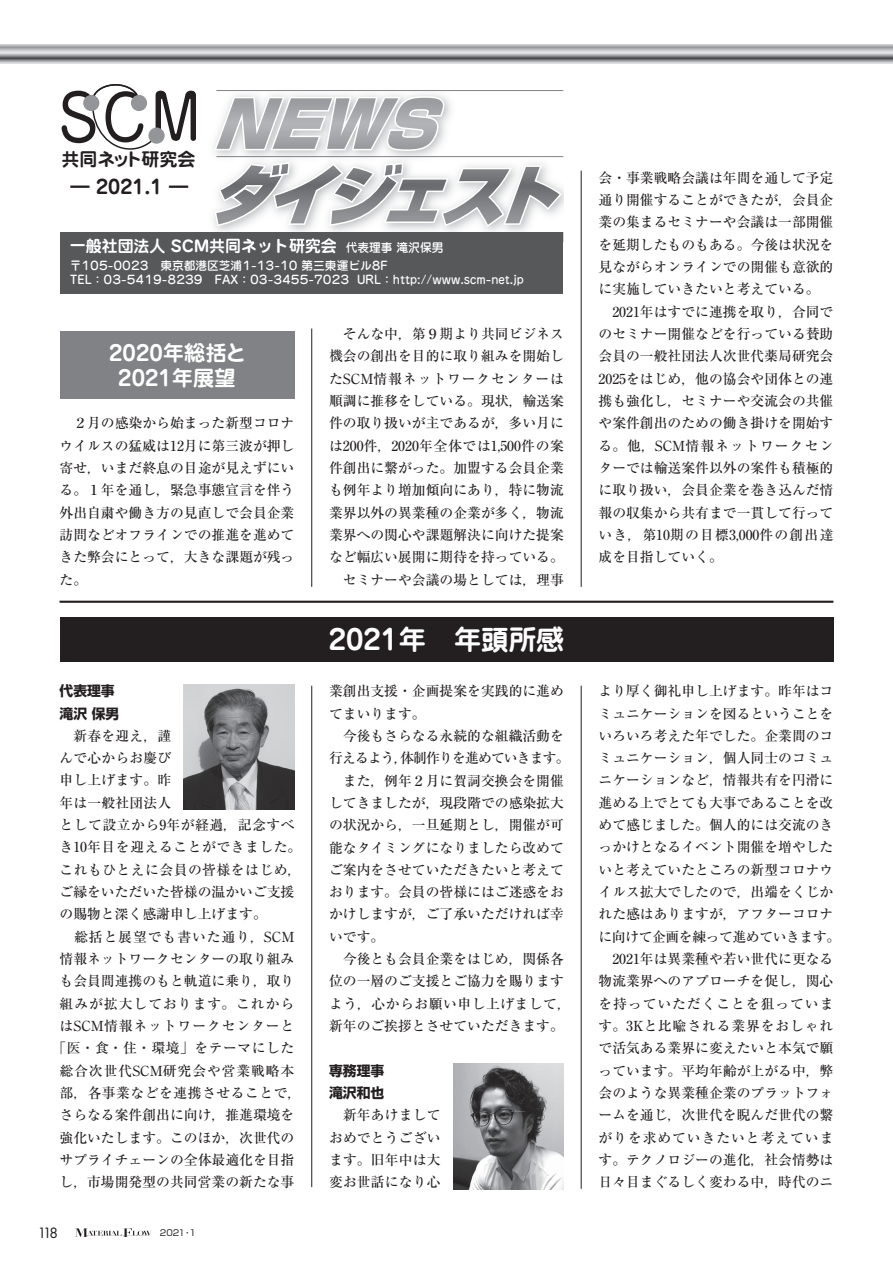
<style>
.page{position:relative;width:893px;height:1263px;background:#fff}
.page>*{position:absolute;margin:0;border:0;box-sizing:border-box;transform-origin:0 0}
.t1{font:700 27.6px "Jun 501 Pro";color:#fff}
.t2{font:700 21.3px/24.5px "Jun 501 Pro";color:#fff;text-align:center}
.t3{font:700 19.2px "Jun 501 Pro";color:#231f20}
.t4{font:700 18px "G Jun 501";color:#231f20}
.t5{font:700 16.05px "G Jun 501";color:#fff}
.t6{font:500 13.8px/22.4px "Ryumin Pr 6";color:#231f20}
.t7{font:500 13.8px/22.4px "Ryumin Pro";color:#231f20;text-align:justify}
.t8{font:500 13.8px "Ryumin Pr 6";letter-spacing:.04em;color:#231f20}
.t9{font:500 13.8px "Ryumin Pr 6";letter-spacing:.065em;color:#231f20}
.t10{font:500 13.8px "Ryumin Pr 6";letter-spacing:.035em;color:#231f20}
.t11{font:700 13.8px/22.4px "Shin Go Pr 6";color:#231f20}
.t12{font:500 13.8px "Ryumin Pr 6";letter-spacing:.07em;color:#231f20}
.t13{font:13.8px "Futura";color:#231f20}
.t14{font:500 11.7px/14.1px "G Jun 34";color:#fff}
.t15{font:8.55px "Shin Go Pro";color:#231f20}
.s1{font-family:"G Jun 34";font-weight:500;font-size:11.7px}
</style>
<div class="page">
<svg style="left:0;top:45px;width:893px;height:19px;background:#aaabad"></svg>
<svg style="left:75px;top:1228px;width:77px;height:9px"></svg>
<hr style="left:581px;top:171px;width:1px;height:416px;background:#231f20">
<div style="left:60px;top:232px;width:503px;height:61px;background:#57585a"></div>
<svg style="left:62px;top:84px;width:134px;height:66px"></svg>
<div style="left:83px;top:95px;width:16px;height:16px;background:#939598;border-radius:50%"></div>
<div style="left:148px;top:128px;width:17px;height:16px;background:#939598;border-radius:50%"></div>
<div style="left:131px;top:95px;width:16px;height:16px;background:#939598;border-radius:50%"></div>
<img style="left:204px;top:238px;width:131px;height:4px">
<img style="left:348px;top:242px;width:95px;height:1px">
<svg style="left:212px;top:90px;width:352px;height:139px"></svg>
<div style="left:60px;top:332px;width:234px;height:67px;background:#808285"></div>
<hr style="left:311px;top:328px;width:1px;height:259px;background:#231f20">
<hr style="left:311px;top:686px;width:1px;height:501px;background:#231f20">
<hr style="left:581px;top:686px;width:1px;height:503px;background:#231f20">
<hr style="left:60px;top:601px;width:773px;height:2px;background:#231f20">
<div style="left:60px;top:617px;width:773px;height:45px;background:#231f20"></div>
<img style="left:184px;top:684px;width:110px;height:125px">
<img style="left:453px;top:1064px;width:111px;height:125px">
<h3 class="t4" style="left:62px;top:147px;width:135px">共同ネット研究会</h3>
<h3 class="t3" style="left:71px;top:172px;width:119px">― 2021.1 ―</h3>
<p class="t5" style="left:70px;top:234px;width:375px">一般社団法人 SCM共同ネット研究会 <span class="s1">代表理事 滝沢保男</span></p>
<p class="t14" style="left:70px;top:258px;width:456px">〒105-0023　東京都港区芝浦1-13-10 第三東運ビル8F<br>TEL：03-5419-8239 FAX：03-3455-7023 URL：http://www.scm-net.jp</p>
<h2 class="t2" style="left:109px;top:339px;width:139px">2020年総括と<br>2021年展望</h2>
<p class="t7" style="left:60px;top:411px;width:236px">　２月の感染から始まった新型コロナウイルスの猛威は12月に第三波が押し寄せ，いまだ終息の目途が見えずにいる。１年を通し，緊急事態宣言を伴う外出自粛や働き方の見直しで会員企業訪問などオフラインでの推進を進めてきた弊会にとって，大きな課題が残った。</p>
<p class="t11" style="left:60px;top:679px;width:71px">代表理事　滝沢 保男</p>
<p class="t6" style="left:60px;top:724px;width:113px">　新春を迎え，謹</p>
<p class="t6" style="left:60px;top:746px;width:113px">んで心からお慶び</p>
<p class="t6" style="left:60px;top:768px;width:113px">申し上げます。昨</p>
<p class="t6" style="left:60px;top:791px;width:113px">年は一般社団法人</p>
<p class="t8" style="left:60px;top:814px;width:236px">として設立から9年が経過，記念すべ</p>
<p class="t8" style="left:60px;top:836px;width:243px">き10年目を迎えることができました。</p>
<p class="t10" style="left:60px;top:859px;width:243px">これもひとえに会員の皆様をはじめ，</p>
<p class="t6" style="left:60px;top:880px;width:236px">ご縁をいただいた皆様の温かいご支援</p>
<p class="t6" style="left:60px;top:902px;width:209px">の賜物と深く感謝申し上げます。</p>
<p class="t9" style="left:60px;top:926px;width:236px">　総括と展望でも書いた通り，SCM</p>
<p class="t6" style="left:60px;top:947px;width:236px">情報ネットワークセンターの取り組み</p>
<p class="t6" style="left:60px;top:969px;width:236px">も会員間連携のもと軌道に乗り，取り</p>
<p class="t12" style="left:60px;top:993px;width:236px">組みが拡大しております。これから</p>
<p class="t9" style="left:60px;top:1015px;width:236px">はSCM情報ネットワークセンターと</p>
<p class="t8" style="left:53px;top:1037px;width:243px">「医・食・住・環境」をテーマにした</p>
<p class="t9" style="left:60px;top:1059px;width:236px">総合次世代SCM研究会や営業戦略本</p>
<p class="t10" style="left:60px;top:1082px;width:243px">部，各事業などを連携させることで，</p>
<p class="t6" style="left:60px;top:1103px;width:236px">さらなる案件創出に向け，推進環境を</p>
<p class="t6" style="left:60px;top:1126px;width:236px">強化いたします。このほか，次世代の</p>
<p class="t6" style="left:60px;top:1148px;width:236px">サプライチェーンの全体最適化を目指</p>
<p class="t6" style="left:60px;top:1170px;width:236px">し，市場開発型の共同営業の新たな事</p>
<p class="t13" style="left:38px;top:1223px;width:22px">118</p>
<p class="t15" style="left:160px;top:1226px;width:38px">2021・1</p>
<p class="t7" style="left:329px;top:322px;width:236px">　そんな中，第９期より共同ビジネス機会の創出を目的に取り組みを開始したSCM情報ネットワークセンターは順調に推移をしている。現状，輸送案件の取り扱いが主であるが，多い月には200件，2020年全体では1,500件の案件創出に繋がった。加盟する会員企業も例年より増加傾向にあり，特に物流業界以外の異業種の企業が多く，物流業界への関心や課題解決に向けた提案など幅広い展開に期待を持っている。　セミナーや会議の場としては，理事</p>
<h1 class="t1" style="left:329px;top:618px;width:237px">2021年　年頭所感</h1>
<p class="t6" style="left:329px;top:679px;width:243px">業創出支援・企画提案を実践的に進めてまいります。<br>　今後もさらなる永続的な組織活動を行えるよう，体制作りを進めていきます。　また，例年２月に賀詞交換会を開催してきましたが，現段階での感染拡大の状況から，一旦延期とし，開催が可能なタイミングになりましたら改めてご案内をさせていただきたいと考えております。会員の皆様にはご迷惑をおかけしますが，ご了承いただければ幸いです。<br>　今後とも会員企業をはじめ，関係各位の一層のご支援とご協力を賜りますよう，心からお願い申し上げまして，新年のご挨拶とさせていただきます。</p>
<p class="t11" style="left:329px;top:1059px;width:71px">専務理事　滝沢和也</p>
<p class="t6" style="left:329px;top:1103px;width:113px;text-align:justify">　新年あけましておめでとうございます。旧年中は大変お世話になり心</p>
<p class="t7" style="left:598px;top:165px;width:236px;text-align:left">会・事業戦略会議は年間を通して予定通り開催することができたが，会員企業の集まるセミナーや会議は一部開催を延期したものもある。今後は状況を見ながらオンラインでの開催も意欲的に実施していきたいと考えている。　2021年はすでに連携を取り，合同でのセミナー開催などを行っている賛助会員の一般社団法人次世代薬局研究会<br>2025をはじめ，他の協会や団体との連携も強化し，セミナーや交流会の共催や案件創出のための働き掛けを開始する。他，SCM情報ネットワークセンターでは輸送案件以外の案件も積極的に取り扱い，会員企業を巻き込んだ情報の収集から共有まで一貫して行っていき，第10期の目標3,000件の創出達成を目指していく。</p>
<p class="t6" style="left:598px;top:679px;width:243px">より厚く御礼申し上げます。昨年はコミュニケーションを図るということをいろいろ考えた年でした。企業間のコミュニケーション，個人同士のコミュニケーションなど，情報共有を円滑に進める上でとても大事であることを改めて感じました。個人的には交流のきっかけとなるイベント開催を増やしたいと考えていたところの新型コロナウイルス拡大でしたので，出端をくじかれた感はありますが，アフターコロナに向けて企画を練って進めていきます。　2021年は異業種や若い世代に更なる物流業界へのアプローチを促し，関心を持っていただくことを狙っています。3Kと比喩される業界をおしゃれで活気ある業界に変えたいと本気で願っています。平均年齢が上がる中，弊会のような異業種企業のプラットフォームを通じ，次世代を睨んだ世代の繋がりを求めていきたいと考えています。テクノロジーの進化，社会情勢は日々目まぐるしく変わる中，時代のニ</p>
</div>
